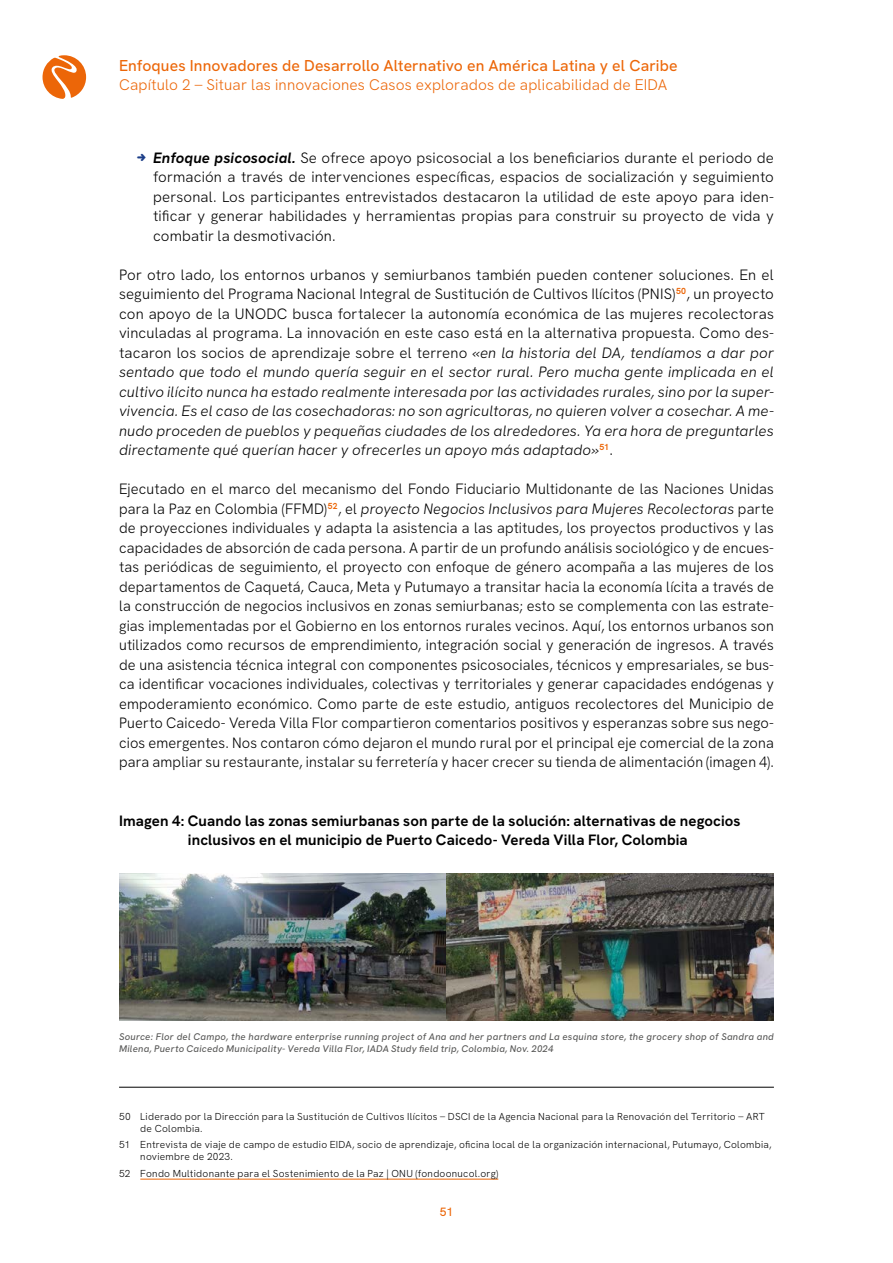
<style>
.page{position:relative;width:893px;height:1263px;background:#fff}
.page>*{position:absolute;margin:0;border:0;box-sizing:border-box;transform-origin:0 0}
.t1{font:500 15.75px "HK Grotesk Pro";letter-spacing:.01em;color:#ec6608}
.t2{font:300 15.3px "HK Grotesk Pro";letter-spacing:.01em;color:#ec6608}
.Lauftext{font:300 15px/19.5px "HK Grotesk Pro";letter-spacing:.01em;color:#000;text-align:justify}
.Lauftext-2{font:italic 300 15px/19.5px "HK Grotesk Pro";letter-spacing:.01em;color:#000;text-align:justify}
.Bild-_Grafik-Head{font:700 15px/19.5px "HK Grotesk Pro";letter-spacing:.01em;color:#000}
.t3{font:500 12px "HK Grotesk Pro";color:#ec6608}
.Fußnote{font:300 10.2px/12.1px "HK Grotesk Pro";letter-spacing:.025em;color:#000}
.Quellen-Nachweis{font:italic 500 9.6px/11.6px "HK Grotesk Pro";letter-spacing:.025em;color:#575756}
.s1{font-weight:700;font-style:italic}
.s2{font-style:normal}
.s3{font-style:italic}
</style>
<div class="page">
<svg style="left:43px;top:55px;width:43px;height:44px"></svg>
<img style="left:119px;top:873px;width:655px;height:148px">
<hr style="left:119px;top:1087px;width:655px;height:1px;background:#000">
<hr style="left:140px;top:1179px;width:358px;height:1px;background:#ec6608">
<p class="t1" style="left:119px;top:54px;width:560px">Enfoques Innovadores de Desarrollo Alternativo en América Latina y el Caribe</p>
<p class="t2" style="left:119px;top:73px;width:550px">Capítulo 2 – Situar las innovaciones Casos explorados de aplicabilidad de EIDA</p>
<p class="Lauftext" style="left:153px;top:147px;width:622px"><span class="s1">Enfoque psicosocial.</span> Se ofrece apoyo psicosocial a los beneficiarios durante el periodo de formación a través de intervenciones específicas, espacios de socialización y seguimiento personal. Los participantes entrevistados destacaron la utilidad de este apoyo para iden&shy;tificar y generar habilidades y herramientas propias para construir su proyecto de vida y combatir la desmotivación.</p>
<p class="Lauftext-2" style="left:119px;top:264px;width:656px"><span class="s2">Por otro lado, los entornos urbanos y semiurbanos también pueden contener soluciones. En el seguimiento del Programa Nacional Integral de Sustitución de Cultivos Ilícitos (PNIS)</span><sup>50</sup><span class="s2">, un proyecto con apoyo de la UNODC busca fortalecer la autonomía económica de las mujeres recolectoras vinculadas al programa. La innovación en este caso está en la alternativa propuesta. Como des&shy;tacaron los socios de aprendizaje sobre el terreno</span> «en la historia del DA, tendíamos a dar por sentado que todo el mundo quería seguir en el sector rural. Pero mucha gente implicada en el cultivo ilícito nunca ha estado realmente interesada por las actividades rurales, sino por la super&shy;vivencia. Es el caso de las cosechadoras: no son agricultoras, no quieren volver a cosechar. A me&shy;nudo proceden de pueblos y pequeñas ciudades de los alrededores. Ya era hora de preguntarles directamente qué querían hacer y ofrecerles un apoyo más adaptado»<sup>51</sup><span class="s2">.</span></p>
<p class="Lauftext" style="left:119px;top:478px;width:656px">Ejecutado en el marco del mecanismo del Fondo Fiduciario Multidonante de las Naciones Unidas para la Paz en Colombia (FFMD)<sup>52</sup>, el <span class="s3">proyecto Negocios Inclusivos para Mujeres Recolectoras</span> parte de proyecciones individuales y adapta la asistencia a las aptitudes, los proyectos productivos y las capacidades de absorción de cada persona. A partir de un profundo análisis sociológico y de encues&shy;tas periódicas de seguimiento, el proyecto con enfoque de género acompaña a las mujeres de los departamentos de Caquetá, Cauca, Meta y Putumayo a transitar hacia la economía lícita a través de la construcción de negocios inclusivos en zonas semiurbanas; esto se complementa con las estrate&shy;gias implementadas por el Gobierno en los entornos rurales vecinos. Aquí, los entornos urbanos son utilizados como recursos de emprendimiento, integración social y generación de ingresos. A través de una asistencia técnica integral con componentes psicosociales, técnicos y empresariales, se bus&shy;ca identificar vocaciones individuales, colectivas y territoriales y generar capacidades endógenas y empoderamiento económico. Como parte de este estudio, antiguos recolectores del Municipio de Puerto Caicedo- Vereda Villa Flor compartieron comentarios positivos y esperanzas sobre sus nego&shy;cios emergentes. Nos contaron cómo dejaron el mundo rural por el principal eje comercial de la zona para ampliar su restaurante, instalar su ferretería y hacer crecer su tienda de alimentación (imagen 4).</p>
<p class="Bild-_Grafik-Head" style="left:188px;top:810px;width:554px;text-indent:-69px">Imagen 4: Cuando las zonas semiurbanas son parte de la solución: alternativas de negocios inclusivos en el municipio de Puerto Caicedo- Vereda Villa Flor, Colombia</p>
<p class="Quellen-Nachweis" style="left:119px;top:1030px;width:656px">Source: Flor del Campo, the hardware enterprise running project of Ana and her partners and La esquina store, the grocery shop of Sandra and<br>Milena, Puerto Caicedo Municipality- Vereda Villa Flor, IADA Study field trip, Colombia, Nov. 2024</p>
<p class="Fußnote" style="left:140px;top:1109px;width:626px;text-indent:-21px">50 Liderado por la Dirección para la Sustitución de Cultivos Ilícitos – DSCI de la Agencia Nacional para la Renovación del Territorio – ART de Colombia.</p>
<p class="Fußnote" style="left:140px;top:1138px;width:633px;text-indent:-21px">51 Entrevista de viaje de campo de estudio EIDA, socio de aprendizaje, oficina local de la organización internacional, Putumayo, Colombia, noviembre de 2023.</p>
<p class="Fußnote" style="left:119px;top:1166px;width:381px">52 Fondo Multidonante para el Sostenimiento de la Paz | ONU (fondoonucol.org)</p>
<p class="t3" style="left:440px;top:1202px;width:15px">51</p>
</div>
